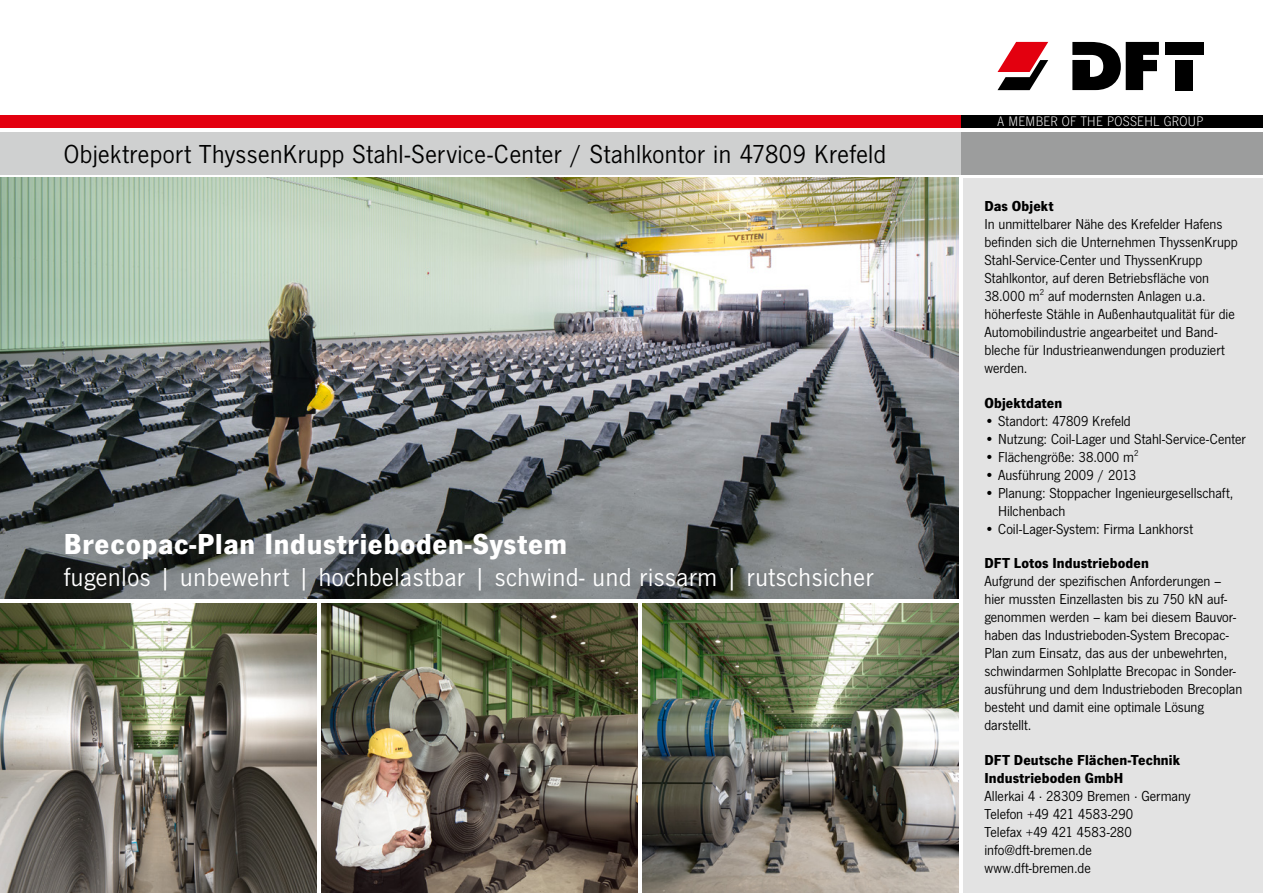
<style>
.page{position:relative;width:1263px;height:893px;background:#fff}
.page>*{position:absolute;margin:0;border:0;box-sizing:border-box;transform-origin:0 0}
.t1{font:700 30px "News Got";letter-spacing:.025em;color:#fff}
.t2{font:27px "News Got";letter-spacing:.015em;color:#000}
.t3{font:27px "News Got";letter-spacing:.025em;color:#fff}
.t4{font:15px/18px "News Got";color:#000}
.t5{font:700 15px/18px "News Got";letter-spacing:.005em;color:#000}
.t6{font:300 14.25px "News Got";letter-spacing:.025em;color:#fff}
.s1{font-weight:700}
</style>
<div class="page">
<div style="left:0;top:132px;width:961px;height:42px;background:#cfd0d0"></div>
<div style="left:963px;top:179px;width:300px;height:714px;background:#e3e3e3"></div>
<div style="left:961px;top:132px;width:302px;height:42px;background:#9c9d9d"></div>
<div style="left:0;top:115px;width:961px;height:13px;background:#e3000f"></div>
<div style="left:961px;top:115px;width:302px;height:13px;background:#000"></div>
<img style="left:0;top:178px;width:959px;height:420px">
<img style="left:0;top:604px;width:316px;height:289px">
<img style="left:321px;top:604px;width:316px;height:289px">
<img style="left:643px;top:604px;width:316px;height:289px">
<svg style="left:997px;top:42px;width:51px;height:48px"></svg>
<div style="left:1165px;top:42px;width:38px;height:13px;background:#000"></div>
<div style="left:1175px;top:60px;width:18px;height:30px;background:#000"></div>
<svg style="left:1072px;top:42px;width:87px;height:48px"></svg>
<h2 class="t2" style="left:64px;top:139px;width:824px">Objektreport ThyssenKrupp Stahl-Service-Center / Stahlkontor in 47809 Krefeld</h2>
<h1 class="t1" style="left:64px;top:526px;width:505px">Brecopac-Plan Industrieboden-System</h1>
<h2 class="t3" style="left:64px;top:563px;width:811px">fugenlos | unbewehrt | hochbelastbar | schwind- und rissarm | rutschsicher</h2>
<p class="t6" style="left:998px;top:113px;width:207px">A MEMBER OF THE POSSEHL GROUP</p>
<p class="t5" style="left:984px;top:197px;width:71px">Das Objekt</p>
<p class="t4" style="left:984px;top:215px;width:255px">In unmittelbarer Nähe des Krefelder Hafens befinden sich die Unternehmen ThyssenKrupp Stahl-Service-Center und ThyssenKrupp Stahlkontor, auf deren Betriebsfläche von 38.000 m<sup>2</sup> auf modernsten Anlagen u.a. höherfeste Stähle in Außenhautqualität für die Automobilindustrie angearbeitet und Band&shy;bleche für Industrieanwendungen produziert werden.</p>
<p class="t5" style="left:984px;top:394px;width:79px">Objektdaten</p>
<p class="t4" style="left:984px;top:412px;width:148px"><span class="s1">•</span> Standort: 47809 Krefeld</p>
<p class="t4" style="left:984px;top:430px;width:263px"><span class="s1">•</span> Nutzung: Coil-Lager und Stahl-Service-Center</p>
<p class="t4" style="left:984px;top:448px;width:156px"><span class="s1">•</span> Flächengröße: 38.000 m<sup>2</sup></p>
<p class="t4" style="left:984px;top:466px;width:153px"><span class="s1">•</span> Ausführung 2009 / 2013</p>
<p class="t4" style="left:998px;top:484px;width:237px;text-indent:-14px"><span class="s1">•</span> Planung: Stoppacher Ingenieurgesellschaft,<br>Hilchenbach</p>
<p class="t4" style="left:984px;top:520px;width:210px"><span class="s1">•</span> Coil-Lager-System: Firma Lankhorst</p>
<p class="t5" style="left:984px;top:554px;width:166px">DFT Lotos Industrieboden</p>
<p class="t4" style="left:984px;top:572px;width:259px">Aufgrund der spezifischen Anforderungen – hier mussten Einzellasten bis zu 750 kN auf&shy;genommen werden – kam bei diesem Bauvor&shy;haben das Industrieboden-System Brecopac-Plan zum Einsatz, das aus der unbewehrten, schwindarmen Sohlplatte Brecopac in Sonder&shy;ausführung und dem Industrieboden Brecoplan besteht und damit eine optimale Lösung darstellt.</p>
<p class="t5" style="left:984px;top:751px;width:197px">DFT Deutsche Flächen-Technik<br>Industrieboden GmbH</p>
<p class="t4" style="left:984px;top:787px;width:208px">Allerkai 4 · 28309 Bremen · Germany<br>Telefon +49 421 4583-290<br>Telefax +49 421 4583-280 info@dft-bremen.de www.dft-bremen.de</p>
</div>
